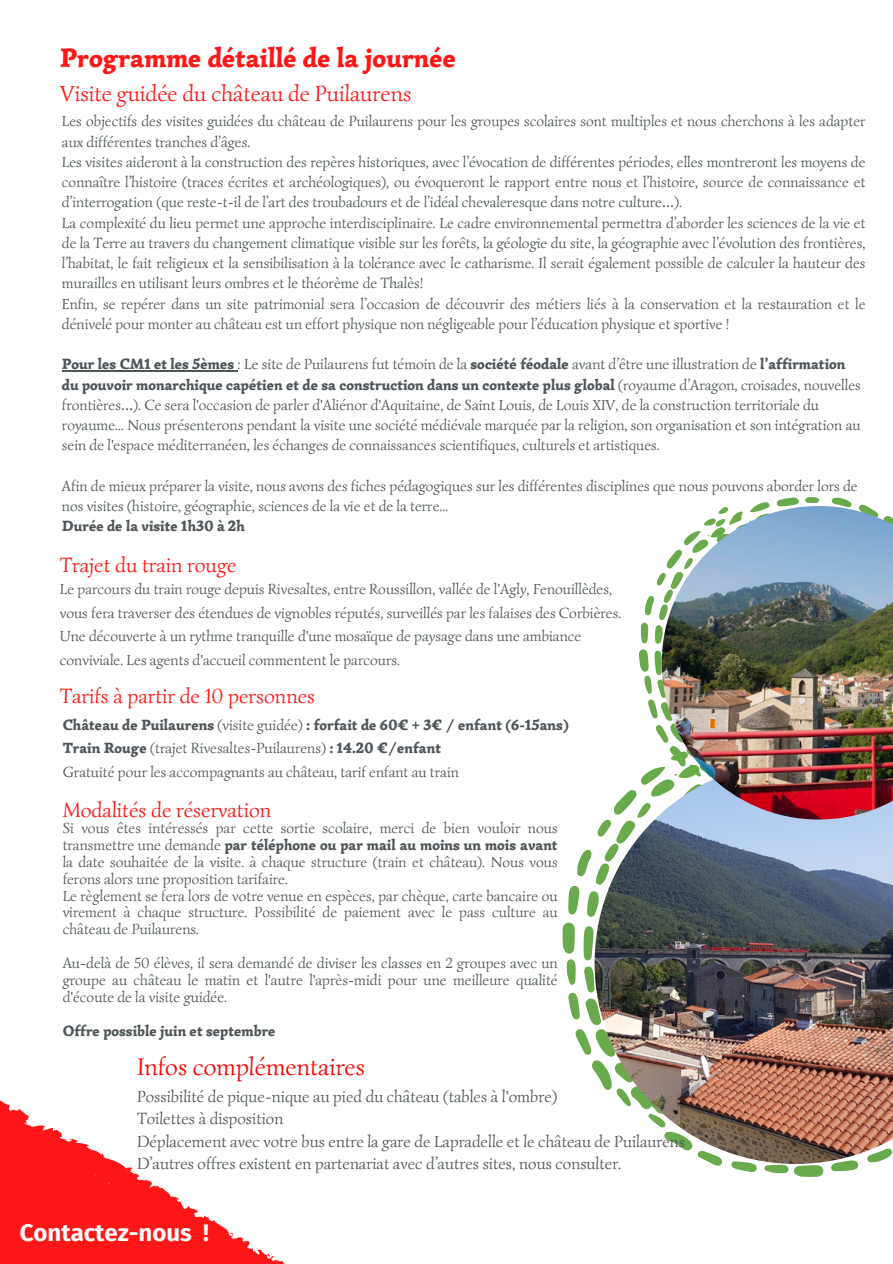
<style>
.page{position:relative;width:893px;height:1264px;background:#fff}
.page>*{position:absolute;margin:0;border:0;box-sizing:border-box;transform-origin:0 0}
.t1{font:900 27px "Simonetta";color:#ff1616}
.t2{font:24.75px "Simonetta";color:#fe0000}
.t3{font:700 24px "Fira Sans";color:#fffefe}
.t4{font:22.5px "Simonetta";color:#ff1616}
.t5{font:21px "Simonetta";color:#ff1616}
.t6{font:16.5px "Simonetta";color:#4f5659}
.t7{font:15px/20.2px "Simonetta";color:#4f5659}
.t8{font:900 15px "Simonetta";color:#4f5659}
.s1{font-family:"Noto Sans Gurmukhi"}
.s2{font-weight:900}
.s3{font-weight:400}
</style>
<div class="page">
<svg style="left:0;top:1100px;width:284px;height:163px"></svg>
<svg style="left:562px;top:850px;width:32px;height:221px"></svg>
<svg style="left:711px;top:1163px;width:148px;height:14px"></svg>
<img style="left:594px;top:780px;width:298px;height:383px">
<svg style="left:638px;top:497px;width:228px;height:283px"></svg>
<img style="left:661px;top:506px;width:231px;height:313px">
<hr style="left:62px;top:370px;width:176px;height:1px;background:#4f5659">
<p class="t1" style="left:60px;top:41px;width:397px">Programme détaillé de la journée</p>
<p class="t4" style="left:60px;top:79px;width:353px">Visite guidée du château de Puilaurens</p>
<h5 class="t7" style="left:62px;top:111px;width:805px">Les objectifs des visites guidées du château de Puilaurens pour les groupes scolaires sont multiples et nous cherchons à les adapter aux différentes tranches d’âges.</h5>
<p class="t7" style="left:62px;top:152px;width:805px;text-align:justify">Les visites aideront à la construction des repères historiques, avec l’évocation de différentes périodes, elles montreront les moyens de connaître l’histoire (traces écrites et archéologiques), ou évoqueront le rapport entre nous et l’histoire, source de connaissance et d’interrogation (que reste-t-il de l’art des troubadours et de l’idéal chevaleresque dans notre culture<span class="s1">…</span>).</p>
<p class="t7" style="left:62px;top:212px;width:805px;text-align:justify">La complexité du lieu permet une approche interdisciplinaire. Le cadre environnemental permettra d’aborder les sciences de la vie et de la Terre au travers du changement climatique visible sur les forêts, la géologie du site, la géographie avec l’évolution des frontières, l’habitat, le fait religieux et la sensibilisation à la tolérance avec le catharisme. Il serait également possible de calculer la hauteur des murailles en utilisant leurs ombres et le théorème de Thalès!</p>
<p class="t7" style="left:62px;top:293px;width:805px">Enfin, se repérer dans un site patrimonial sera l’occasion de découvrir des métiers liés à la conservation et la restauration et le dénivelé pour monter au château est un effort physique non négligeable pour l’éducation physique et sportive !</p>
<p class="t7" style="left:62px;top:354px;width:800px"><span class="s2">Pour les CM1 et les 5èmes</span> : Le site de Puilaurens fut témoin de la <span class="s2">société féodale</span> avant d’être une illustration de <span class="s2">l’affirmation du pouvoir monarchique capétien et de sa construction dans un contexte plus global</span> (royaume d’Aragon, croisades, nouvelles frontières<span class="s1">…</span>). Ce sera l'occasion de parler d'Aliénor d'Aquitaine, de Saint Louis, de Louis XIV, de la construction territoriale du royaume... Nous présenterons pendant la visite une société médiévale marquée par la religion, son organisation et son intégration au sein de l'espace méditerranéen, les échanges de connaissances scientifiques, culturels et artistiques.</p>
<h5 class="t7" style="left:62px;top:476px;width:797px">Afin de mieux préparer la visite, nous avons des fiches pédagogiques sur les différentes disciplines que nous pouvons aborder lors de nos visites (histoire, géographie, sciences de la vie et de la terre...</h5>
<p class="t8" style="left:62px;top:517px;width:184px">Durée de la visite 1h30 à 2h</p>
<p class="t5" style="left:60px;top:551px;width:178px">Trajet du train rouge</p>
<p class="t7" style="left:60px;top:577px;width:563px;line-height:23.7px">Le parcours du train rouge depuis Rivesaltes, entre Roussillon, vallée de l'Agly, Fenouillèdes, vous fera traverser des étendues de vignobles réputés, surveillés par les falaises des Corbières.<br>Une découverte à un rythme tranquille d'une mosaïque de paysage dans une ambiance conviviale. Les agents d'accueil commentent le parcours.</p>
<h1 class="t5" style="left:60px;top:683px;width:257px">Tarifs à partir de 10 personnes</h1>
<h4 class="t8" style="left:63px;top:715px;width:507px">Château de Puilaurens <span class="s3">(visite guidée)</span> : forfait de 60€ + 3€ / enfant (6-15ans)</h4>
<p class="t7" style="left:63px;top:738px;width:380px"><span class="s2">Train Rouge</span> (trajet Rivesaltes-Puilaurens) <span class="s2">: 14.20 €/enfant</span></p>
<p class="t7" style="left:63px;top:761px;width:398px">Gratuité pour les accompagnants au château, tarif enfant au train</p>
<p class="t5" style="left:63px;top:796px;width:210px">Modalités de réservation</p>
<p class="t7" style="left:63px;top:819px;width:496px;line-height:16.8px;text-align:justify">Si vous êtes intéressés par cette sortie scolaire, merci de bien vouloir nous transmettre une demande <span class="s2">par téléphone ou par mail au moins un mois avant </span>la date souhaitée de la visite. à chaque structure (train et château). Nous vous ferons alors une proposition tarifaire.</p>
<p class="t7" style="left:63px;top:887px;width:496px;line-height:16.8px;text-align:justify">Le règlement se fera lors de votre venue en espèces, par chèque, carte bancaire ou virement à chaque structure. Possibilité de paiement avec le pass culture au château de Puilaurens.</p>
<h5 class="t7" style="left:63px;top:954px;width:496px;line-height:16.8px;text-align:justify">Au-delà de 50 élèves, il sera demandé de diviser les classes en 2 groupes avec un groupe au château le matin et l'autre l'après-midi pour une meilleure qualité d'écoute de la visite guidée.</h5>
<p class="t8" style="left:63px;top:1021px;width:214px">Offre possible juin et septembre</p>
<p class="t2" style="left:137px;top:1050px;width:230px">Infos complémentaires</p>
<p class="t6" style="left:137px;top:1086px;width:422px">Possibilité de pique-nique au pied du château (tables à l'ombre)</p>
<h6 class="t6" style="left:137px;top:1108px;width:148px">Toilettes à disposition</h6>
<h2 class="t6" style="left:137px;top:1131px;width:549px">Déplacement avec votre bus entre la gare de Lapradelle et le château de Puilaurens</h2>
<h3 class="t6" style="left:137px;top:1153px;width:486px">D’autres offres existent en partenariat avec d’autres sites, nous consulter.</h3>
<p class="t3" style="left:20px;top:1218px;width:191px">Contactez-nous !</p>
</div>
